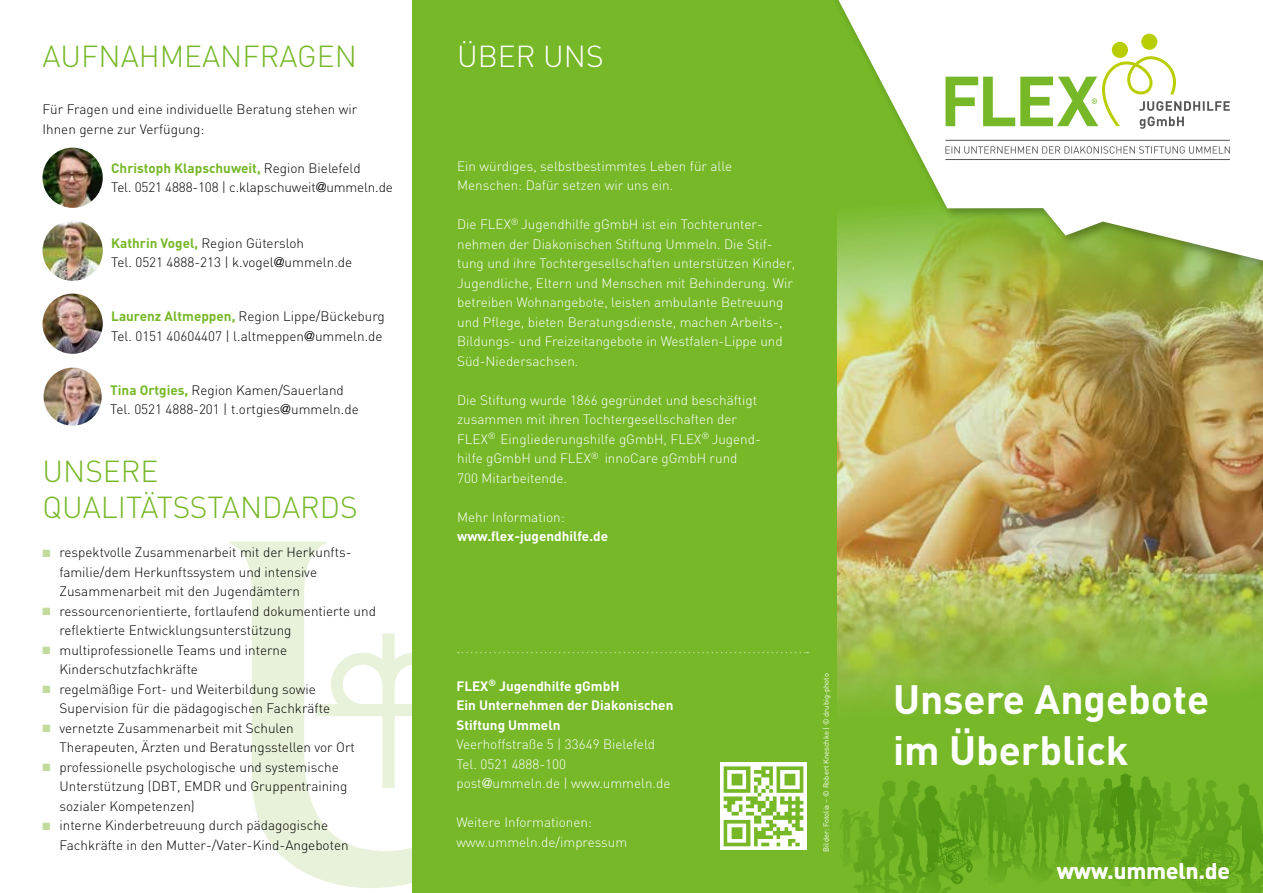
<style>
.page{position:relative;width:1263px;height:893px;background:#fff}
.page>*{position:absolute;margin:0;border:0;box-sizing:border-box;transform-origin:0 0}
.t1{font:700 40.5px/51px "DIN";color:#fff}
.t2{font:300 30px/36px "DIN";color:#76b828}
.t3{font:300 30px "DIN";color:#fff}
.t4{font:700 22.5px "DIN";color:#fff}
.t5{font:300 13.5px/19.5px "DIN";color:#000}
.t6{font:300 13.5px/19.5px "DIN";color:#fff}
.t7{font:700 13.5px/19.5px "DIN";color:#fff}
.t8{font:7.5px "DIN";color:#fff}
.s1{font-weight:700;color:#76b828}
.s2{font-family:"Helvetica"}
.s3{color:#c3db9a}
</style>
<div class="page">
<svg style="left:229px;top:542px;width:183px;height:346px"></svg>
<div style="left:412px;top:0;width:851px;height:893px;background:#76b828"></div>
<img style="left:838px;top:275px;width:425px;height:428px">
<img style="left:840px;top:773px;width:423px;height:120px">
<img style="left:720px;top:788px;width:87px;height:61px">
<svg style="left:316px;top:633px;width:492px;height:155px"></svg>
<div style="left:828px;top:0;width:435px;height:275px;background:#000;opacity:.3"></div>
<svg style="left:838px;top:0;width:425px;height:261px;fill:#fff"></svg>
<div style="left:1112px;top:42px;width:16px;height:16px;background:#b9ce00;border-radius:50%"></div>
<div style="left:1141px;top:34px;width:16px;height:16px;background:#b9ce00;border-radius:50%"></div>
<hr style="left:945px;top:140px;width:285px;height:1px;background:#565656">
<hr style="left:945px;top:159px;width:285px;height:1px;background:#565656">
<svg style="left:945px;top:146px;width:285px;height:8px;background:#d5d5d5"></svg>
<svg style="left:945px;top:53px;width:285px;height:76px;background:#e2edcf"></svg>
<img style="left:43px;top:221px;width:60px;height:60px;border-radius:30px">
<img style="left:43px;top:294px;width:60px;height:60px;border-radius:30px">
<img style="left:43px;top:148px;width:60px;height:60px;border-radius:30px">
<img style="left:44px;top:368px;width:58px;height:58px;border-radius:29px">
<h2 class="t2" style="left:43px;top:38px;width:316px">AUFNAHMEANFRAGEN</h2>
<p class="t5" style="left:43px;top:100px;width:316px">Für Fragen und eine individuelle Beratung stehen wir<br>Ihnen gerne zur Verfügung:</p>
<p class="t5" style="left:111px;top:158px;width:283px"><span class="s1">Christoph Klapschuweit,</span> Region Bielefeld<br>Tel. 0521 4888-108 | c.klapschuweit<span class="s2">@</span>ummeln.de</p>
<p class="t5" style="left:111px;top:233px;width:242px"><span class="s1">Kathrin Vogel,</span> Region Gütersloh<br>Tel. 0521 4888-213 | k.vogel<span class="s2">@</span>ummeln.de</p>
<p class="t5" style="left:111px;top:307px;width:275px"><span class="s1">Laurenz Altmeppen,</span> Region Lippe/Bückeburg<br>Tel. 0151 40604407 | l.altmeppen<span class="s2">@</span>ummeln.de</p>
<p class="t5" style="left:110px;top:380px;width:250px"><span class="s1">Tina Ortgies,</span> Region Kamen/Sauerland<br>Tel. 0521 4888-201 | t.ortgies<span class="s2">@</span>ummeln.de</p>
<h2 class="t2" style="left:43px;top:453px;width:317px">UNSERE<br>QUALITÄTSSTANDARDS</h2>
<p class="t5" style="left:60px;top:543px;width:293px;text-indent:-17px"><span class="s3">■</span> respektvolle Zusammenarbeit mit der Herkunfts&shy;familie/dem Herkunftssystem und intensive<br>Zusammenarbeit mit den Jugendämtern</p>
<p class="t5" style="left:60px;top:601px;width:318px;text-indent:-17px"><span class="s3">■</span> ressourcenorientierte, fortlaufend dokumentierte und reflektierte Entwicklungsunterstützung</p>
<p class="t5" style="left:60px;top:640px;width:229px;text-indent:-17px"><span class="s3">■</span> multiprofessionelle Teams und interne<br>Kinderschutzfachkräfte</p>
<p class="t5" style="left:60px;top:679px;width:272px;text-indent:-17px"><span class="s3">■</span> regelmäßige Fort- und Weiterbildung sowie<br>Supervision für die pädagogischen Fachkräfte</p>
<p class="t5" style="left:60px;top:718px;width:297px;text-indent:-17px"><span class="s3">■</span> vernetzte Zusammenarbeit mit Schulen<br>Therapeuten, Ärzten und Beratungsstellen vor Ort</p>
<p class="t5" style="left:60px;top:757px;width:289px;text-indent:-17px"><span class="s3">■</span> professionelle psychologische und systemische<br>Unterstützung (DBT, EMDR und Gruppentraining sozialer Kompetenzen)</p>
<p class="t5" style="left:60px;top:816px;width:291px;text-indent:-17px"><span class="s3">■</span> interne Kinderbetreuung durch pädagogische<br>Fachkräfte in den Mutter-/Vater-Kind-Angeboten</p>
<h2 class="t3" style="left:457px;top:38px;width:148px">ÜBER UNS</h2>
<p class="t6" style="left:457px;top:156px;width:276px">Ein würdiges, selbstbestimmtes Leben für alle<br>Menschen: Dafür setzen wir uns ein.</p>
<p class="t6" style="left:457px;top:214px;width:340px">Die FLEX<sup>®</sup> Jugendhilfe gGmbH ist ein Tochterunter&shy;nehmen der Diakonischen Stiftung Ummeln. Die Stif&shy;tung und ihre Tochtergesellschaften unterstützen Kinder, Jugendliche, Eltern und Menschen mit Behinderung. Wir betreiben Wohnangebote, leisten ambulante Betreuung und Pflege, bieten Beratungsdienste, machen Arbeits-, Bildungs- und Freizeitangebote in Westfalen-Lippe und Süd-Niedersachsen.</p>
<p class="t6" style="left:457px;top:390px;width:305px">Die Stiftung wurde 1866 gegründet und beschäftigt zusammen mit ihren Tochtergesellschaften der FLEX<sup>®</sup> Eingliederungshilfe gGmbH, FLEX<sup>®</sup> Jugend&shy;hilfe gGmbH und FLEX<sup>®</sup> innoCare gGmbH rund 700 Mitarbeitende.</p>
<p class="t6" style="left:457px;top:507px;width:109px">Mehr Information:</p>
<p class="t7" style="left:457px;top:526px;width:153px">www.flex-jugendhilfe.de</p>
<p class="t7" style="left:456px;top:675px;width:219px">FLEX<sup>®</sup> Jugendhilfe gGmbH<br>Ein Unternehmen der Diakonischen<br>Stiftung Ummeln</p>
<p class="t6" style="left:456px;top:734px;width:216px">Veerhoffstraße 5 | 33649 Bielefeld<br>Tel. 0521 4888-100 post<span class="s2">@</span>ummeln.de | www.ummeln.de</p>
<p class="t6" style="left:456px;top:812px;width:172px">Weitere Informationen: www.ummeln.de/impressum</p>
<p class="t8" style="left:821px;top:851px;width:180px;rotate:-90deg">Bilder: Fotolia – © Robert Kneschke | © drubig-photo</p>
<h1 class="t1" style="left:893px;top:673px;width:318px">Unsere Angebote im Überblick</h1>
<h3 class="t4" style="left:1057px;top:857px;width:174px">www.ummeln.de</h3>
</div>
